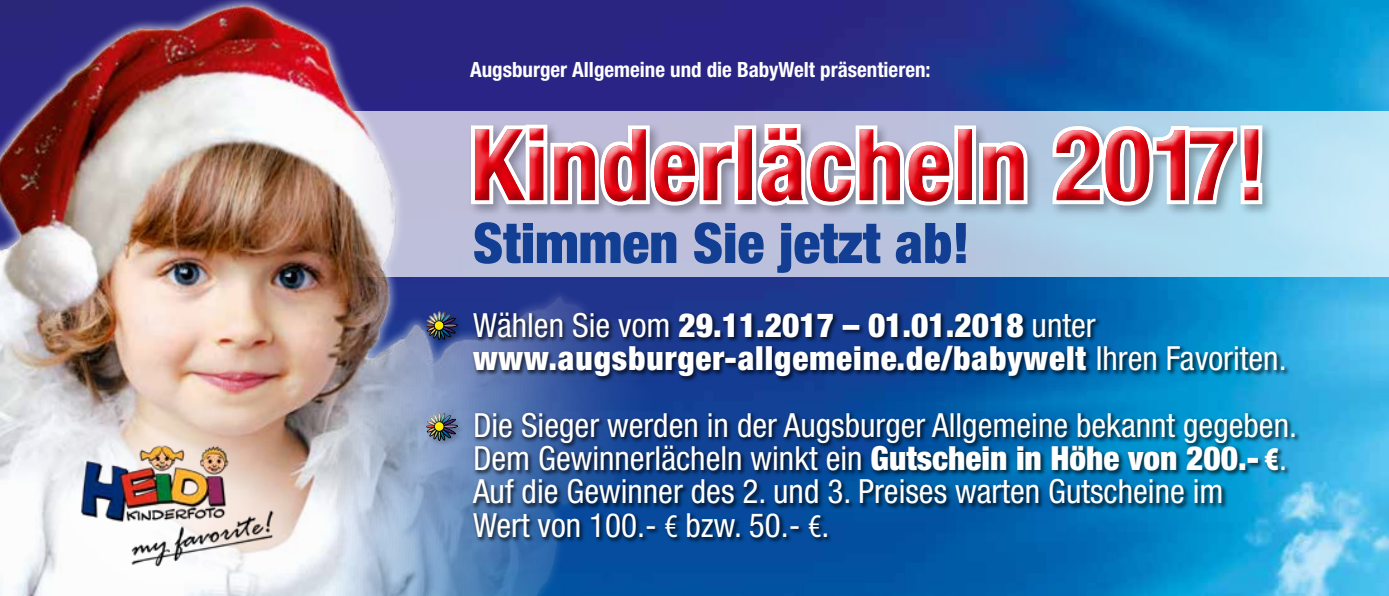
<style>
.page{position:relative;width:1389px;height:596px;background:#fff}
.page>*{position:absolute;margin:0;border:0;box-sizing:border-box;transform-origin:0 0}
.t1{font:700 condensed 98.88px "Helvetica Neue";letter-spacing:.015em;color:#e7000e}
.t2{font:900 condensed 56px "Helvetica Neue";color:#123f93}
.t3{font:condensed 33.25px/33.2px "Helvetica Neue";color:#fff}
.t4{font:900 condensed 33.25px/33.2px "Helvetica Neue";letter-spacing:.03em;color:#fff}
.t5{font:700 condensed 21px "Helvetica Neue";color:#fff}
.s1{font-weight:400}
.s2{font-weight:900}
.s3{font-family:"Myriad Pro";font-weight:900}
.s4{font-family:"Myriad Pro"}
</style>
<div class="page">
<img style="left:733px;top:0;width:656px;height:595px">
<svg style="left:733px;top:111px;width:656px;height:166px;background:#b8d5ea"></svg>
<img style="left:0;top:0;width:733px;height:595px">
<div style="left:468px;top:121px;width:807px;height:97px;background:#000;opacity:.3"></div>
<div style="left:463px;top:116px;width:805px;height:92px;background:#fff;opacity:.75"></div>
<div style="left:465px;top:120px;width:805px;height:93px;background:#000;opacity:.3"></div>
<div style="left:0;top:320px;width:395px;height:275px;background:#fff;opacity:.75"></div>
<img style="left:70px;top:439px;width:210px;height:141px">
<div style="left:472px;top:311px;width:829px;height:232px;background:#000;opacity:.6"></div>
<div style="left:425px;top:411px;width:40px;height:36px;background:#000;opacity:.3"></div>
<div style="left:420px;top:406px;width:42px;height:37px;background:#fff;opacity:.75"></div>
<div style="left:422px;top:411px;width:42px;height:35px;background:#000;opacity:.3"></div>
<div style="left:425px;top:310px;width:39px;height:36px;background:#000;opacity:.3"></div>
<div style="left:420px;top:305px;width:42px;height:37px;background:#fff;opacity:.75"></div>
<div style="left:422px;top:310px;width:41px;height:35px;background:#000;opacity:.3"></div>
<p class="t5" style="left:470px;top:57px;width:462px">Augsburger Allgemeine und die BabyWelt präsentieren:</p>
<h1 class="t1" style="left:470px;top:105px;width:798px">Kinderlächeln 2017!</h1>
<h2 class="t2" style="left:473px;top:208px;width:498px">Stimmen Sie jetzt ab!</h2>
<p class="t4" style="left:473px;top:307px;width:815px"><span class="s1">Wählen Sie vom</span> 29.11.2017 – 01.01.2018 <span class="s1">unter </span>www.augsburger-allgemeine.de/babywelt <span class="s1">Ihren Favoriten.</span></p>
<p class="t3" style="left:473px;top:408px;width:826px">Die Sieger werden in der Augsburger Allgemeine bekannt gegeben.<br>Dem Gewinnerlächeln winkt ein <span class="s2">Gutschein in Höhe von 200.-</span> <span class="s3">€</span>.<br>Auf die Gewinner des 2. und 3. Preises warten Gutscheine im<br>Wert von 100.- <span class="s4">€</span> bzw. 50.- <span class="s4">€</span>.</p>
</div>
